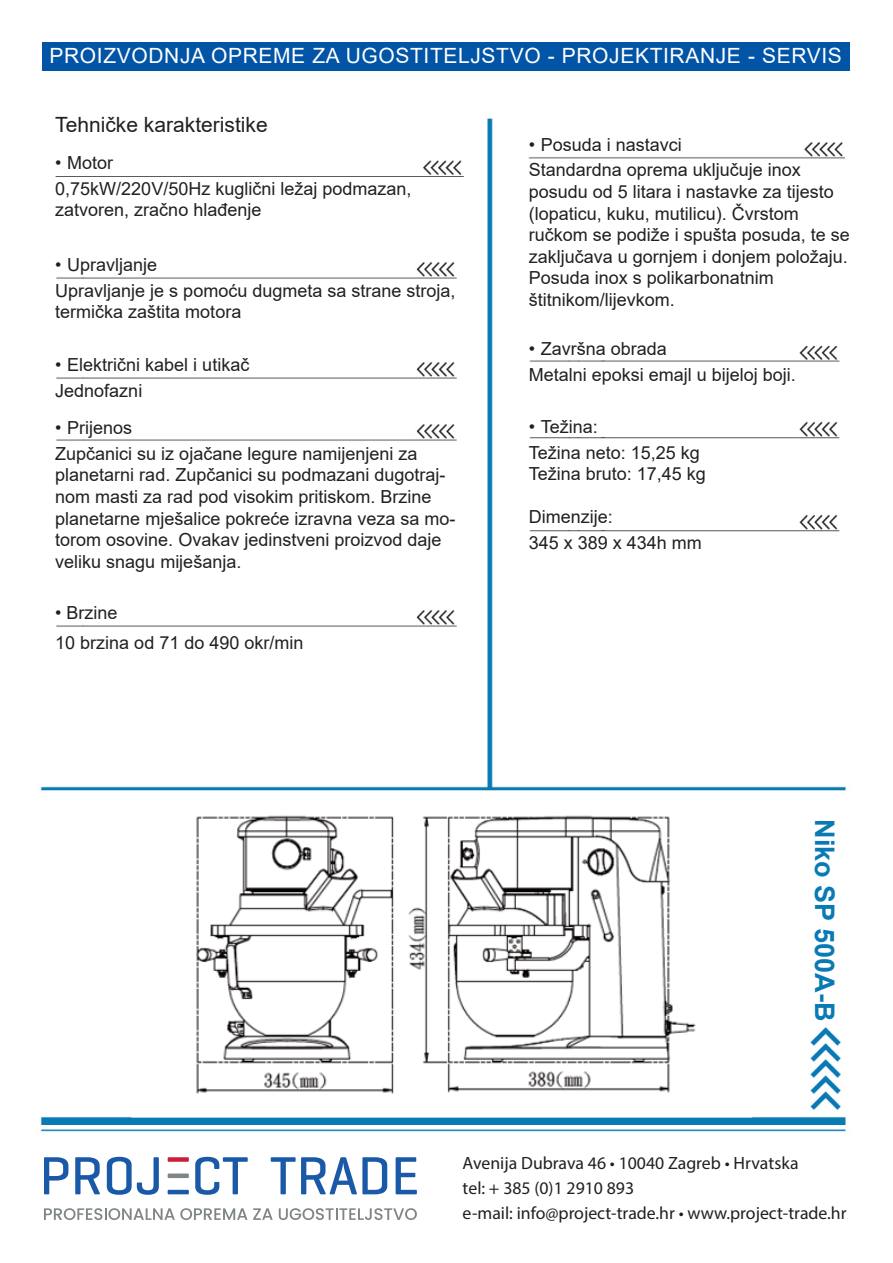
<style>
.page{position:relative;width:893px;height:1263px;background:#fff}
.page>*{position:absolute;margin:0;border:0;box-sizing:border-box;transform-origin:0 0}
.t1{font:700 27px "Arial";color:#097ab4}
.t2{font:21px "Arial";letter-spacing:.03em;color:#fff}
.naslov{font:21px "Arial";color:#231f20}
.medjunaslov{font:18px/21.6px "Arial";color:#231f20}
.t3{font:17.85px "Myriad Pro";color:#231f20}
</style>
<div class="page">
<img style="left:40px;top:42px;width:810px;height:1090px">
<div style="left:42px;top:43px;width:808px;height:28px;background:#0154a6"></div>
<div style="left:811px;top:796px;width:24px;height:225px;background:#fff"></div>
<img style="left:193px;top:813px;width:507px;height:281px">
<img style="left:55px;top:256px;width:406px;height:28px">
<img style="left:55px;top:357px;width:406px;height:28px">
<img style="left:55px;top:418px;width:406px;height:28px">
<img style="left:55px;top:604px;width:406px;height:28px">
<img style="left:526px;top:341px;width:317px;height:29px">
<img style="left:526px;top:418px;width:317px;height:28px">
<img style="left:526px;top:511px;width:317px;height:28px">
<svg style="left:44px;top:1208px;width:203px;height:12px"></svg>
<svg style="left:253px;top:1208px;width:20px;height:12px"></svg>
<svg style="left:279px;top:1208px;width:138px;height:12px"></svg>
<svg style="left:44px;top:1157px;width:24px;height:37px"></svg>
<svg style="left:75px;top:1157px;width:25px;height:37px"></svg>
<svg style="left:107px;top:1157px;width:52px;height:38px"></svg>
<svg style="left:396px;top:1157px;width:21px;height:37px"></svg>
<svg style="left:195px;top:1157px;width:53px;height:38px"></svg>
<svg style="left:271px;top:1157px;width:116px;height:37px"></svg>
<svg style="left:168px;top:1190px;width:21px;height:4px"></svg>
<svg style="left:168px;top:1157px;width:21px;height:5px"></svg>
<svg style="left:168px;top:1173px;width:21px;height:5px"></svg>
<p class="t2" style="left:49px;top:41px;width:794px">PROIZVODNJA OPREME ZA UGOSTITELJSTVO - PROJEKTIRANJE - SERVIS</p>
<p class="naslov" style="left:55px;top:110px;width:214px">Tehničke karakteristike</p>
<p class="medjunaslov" style="left:55px;top:152px;width:60px">• Motor</p>
<p class="medjunaslov" style="left:55px;top:177px;width:358px">0,75kW/220V/50Hz kuglični ležaj podmazan,</p>
<p class="medjunaslov" style="left:55px;top:199px;width:208px">zatvoren, zračno hlađenje</p>
<p class="medjunaslov" style="left:55px;top:254px;width:104px">• Upravljanje</p>
<p class="medjunaslov" style="left:55px;top:279px;width:402px">Upravljanje je s pomoću dugmeta sa strane stroja, termička zaštita motora</p>
<p class="medjunaslov" style="left:55px;top:354px;width:196px">• Električni kabel i utikač</p>
<p class="medjunaslov" style="left:55px;top:380px;width:89px">Jednofazni</p>
<p class="medjunaslov" style="left:55px;top:417px;width:79px">• Prijenos</p>
<p class="medjunaslov" style="left:55px;top:442px;width:364px">Zupčanici su iz ojačane legure namijenjeni za</p>
<p class="medjunaslov" style="left:55px;top:464px;width:402px">planetarni rad. Zupčanici su podmazani dugotraj&shy;nom masti za rad pod visokim pritiskom. Brzine planetarne mješalice pokreće izravna veza sa mo&shy;torom osovine. Ovakav jedinstveni proizvod daje veliku snagu miješanja.</p>
<p class="medjunaslov" style="left:55px;top:601px;width:64px">• Brzine</p>
<p class="medjunaslov" style="left:55px;top:631px;width:250px">10 brzina od 71 do 490 okr/min</p>
<p class="medjunaslov" style="left:529px;top:133px;width:155px">• Posuda i nastavci</p>
<p class="medjunaslov" style="left:529px;top:159px;width:323px">Standardna oprema uključuje inox posudu od 5 litara i nastavke za tijesto (lopaticu, kuku, mutilicu). Čvrstom ručkom se podiže i spušta posuda, te se zaključava u gornjem i donjem položaju.</p>
<p class="medjunaslov" style="left:529px;top:267px;width:247px">Posuda inox s polikarbonatnim štitnikom/lijevkom.</p>
<p class="medjunaslov" style="left:529px;top:337px;width:140px">• Završna obrada</p>
<p class="medjunaslov" style="left:529px;top:363px;width:269px">Metalni epoksi emajl u bijeloj boji.</p>
<p class="medjunaslov" style="left:529px;top:415px;width:71px">• Težina:</p>
<p class="medjunaslov" style="left:529px;top:441px;width:173px">Težina neto: 15,25 kg</p>
<p class="medjunaslov" style="left:529px;top:463px;width:179px">Težina bruto: 17,45 kg</p>
<p class="medjunaslov" style="left:529px;top:506px;width:86px">Dimenzije:</p>
<p class="medjunaslov" style="left:529px;top:532px;width:175px">345 x 389 x 434h mm</p>
<p class="t1" style="left:844px;top:819px;width:204px;rotate:90deg">Niko SP 500A-B</p>
<p class="t3" style="left:463px;top:1152px;width:337px">Avenija Dubrava 46 • 10040 Zagreb • Hrvatska</p>
<p class="t3" style="left:463px;top:1177px;width:173px">tel: + 385 (0)1 2910 893</p>
<p class="t3" style="left:463px;top:1202px;width:385px">e-mail: info@project-trade.hr • www.project-trade.hr</p>
</div>
